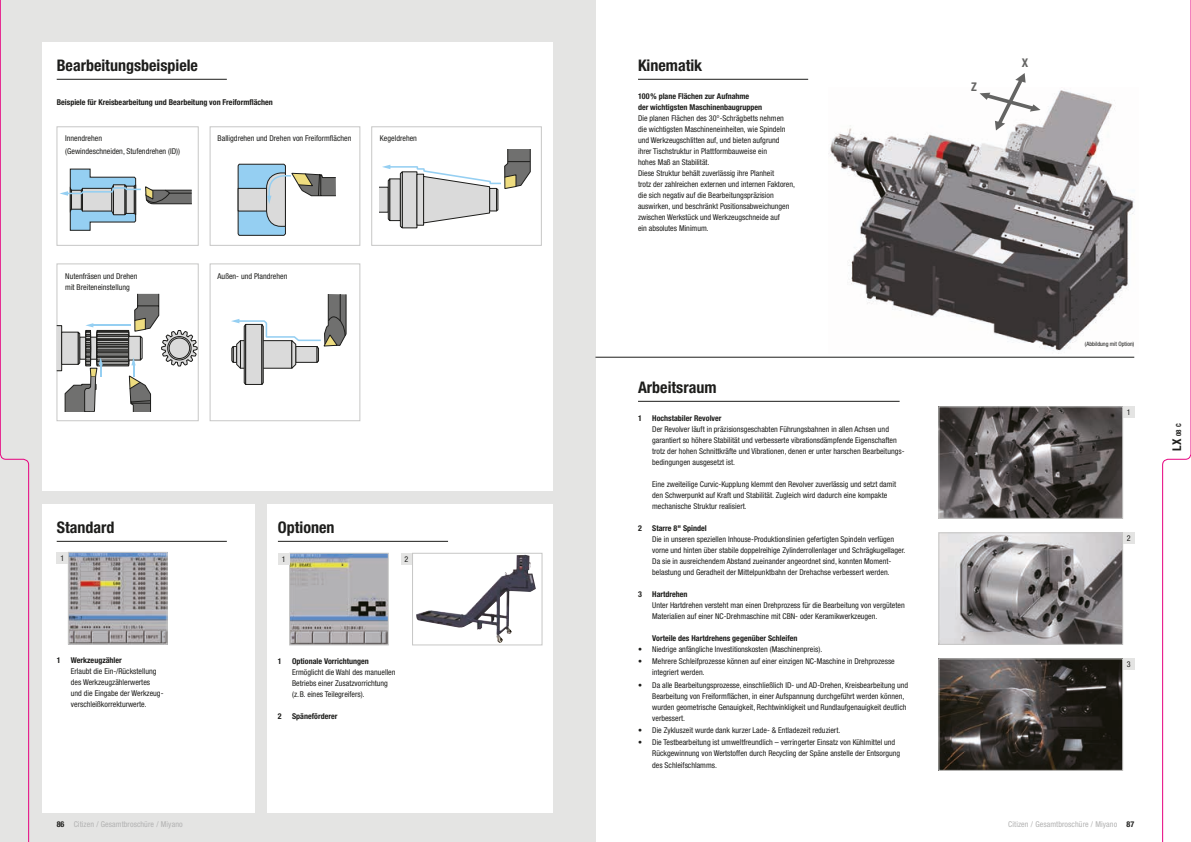
<style>
.page{position:relative;width:1191px;height:842px;background:#fff}
.page>*{position:absolute;margin:0;border:0;box-sizing:border-box;transform-origin:0 0}
.t1{font:700 condensed 16px "Helvetica Neue LT Std";color:#1d1d1b}
.t2{font:700 condensed 12px "Helvetica Neue LT Std";color:#646463}
.t3{font:condensed 8px/11px "Helvetica Neue LT Std";color:#1d1d1b}
.t4{font:700 condensed 8px/11px "Helvetica Neue LT Std";color:#1d1d1b}
.t5{font:condensed 8px "Helvetica Neue LT Std";letter-spacing:.01em;color:#b2b2b2}
.t6{font:700 condensed 7px "Helvetica Neue LT Std";color:#1d1d1b}
.t7{font:condensed 6px "Helvetica Neue LT Std";color:#1d1d1b}
.s1{font-size:12px}
</style>
<div class="page">
<div style="left:0;top:0;width:595px;height:842px;background:#e4e4e3"></div>
<div style="left:43px;top:43px;width:510px;height:448px;background:#fff"></div>
<div style="left:267px;top:505px;width:286px;height:308px;background:#fff"></div>
<div style="left:43px;top:505px;width:212px;height:308px;background:#fff"></div>
<svg style="left:938px;top:406px;width:185px;height:113px;background:#595453"></svg>
<svg style="left:938px;top:532px;width:185px;height:113px;background:#9e9b9c"></svg>
<img style="left:940px;top:661px;width:181px;height:108px">
<div style="left:938px;top:659px;width:185px;height:112px;border:1px solid #c7c7c6"></div>
<hr style="left:595px;top:357px;width:539px;height:1px;background:#1d1d1b">
<img style="left:828px;top:90px;width:307px;height:264px">
<svg style="left:979px;top:73px;width:61px;height:58px"></svg>
<div style="left:1123px;top:407px;width:11px;height:11px;background:#e4e4e3"></div>
<div style="left:1123px;top:533px;width:11px;height:11px;background:#e4e4e3"></div>
<div style="left:1123px;top:659px;width:11px;height:11px;background:#e4e4e3"></div>
<div style="left:210px;top:127px;width:150px;height:119px;border:1px solid #c7c7c6"></div>
<div style="left:371px;top:127px;width:170px;height:119px;border:1px solid #c7c7c6"></div>
<div style="left:57px;top:127px;width:141px;height:119px;border:1px solid #c7c7c6"></div>
<div style="left:57px;top:264px;width:141px;height:157px;border:1px solid #c7c7c6"></div>
<div style="left:210px;top:264px;width:150px;height:157px;border:1px solid #c7c7c6"></div>
<svg style="left:210px;top:164px;width:126px;height:72px"></svg>
<svg style="left:380px;top:150px;width:150px;height:78px"></svg>
<svg style="left:60px;top:169px;width:139px;height:62px"></svg>
<svg style="left:103px;top:330px;width:26px;height:36px"></svg>
<svg style="left:103px;top:331px;width:26px;height:34px"></svg>
<svg style="left:103px;top:332px;width:26px;height:32px"></svg>
<div style="left:97px;top:334px;width:32px;height:28px;background:#262625"></div>
<div style="left:97px;top:335px;width:32px;height:26px;background:#60605f"></div>
<div style="left:97px;top:336px;width:32px;height:24px;background:#3e3e3c;border:1px solid #1d1d1b"></div>
<div style="left:97px;top:339px;width:32px;height:19px;background:#353533"></div>
<div style="left:97px;top:339px;width:32px;height:18px;background:#2b2b29"></div>
<svg style="left:103px;top:340px;width:26px;height:16px"></svg>
<svg style="left:103px;top:342px;width:26px;height:12px"></svg>
<svg style="left:103px;top:344px;width:26px;height:8px"></svg>
<svg style="left:103px;top:346px;width:26px;height:4px"></svg>
<div style="left:97px;top:347px;width:32px;height:2px;background:#dadada;border:1px solid #1d1d1b"></div>
<svg style="left:57px;top:325px;width:5px;height:46px"></svg>
<div style="left:62px;top:332px;width:16px;height:32px;background:#dadada"></div>
<hr style="left:92px;top:325px;width:39px;height:1px;background:#95cff2">
<svg style="left:65px;top:323px;width:38px;height:88px"></svg>
<svg style="left:129px;top:294px;width:68px;height:117px"></svg>
<svg style="left:231px;top:294px;width:115px;height:91px"></svg>
<img style="left:70px;top:554px;width:95px;height:88px">
<div style="left:68px;top:552px;width:99px;height:92px;border:1px solid #c7c7c6"></div>
<div style="left:57px;top:552px;width:11px;height:11px;background:#e4e4e3"></div>
<img style="left:291px;top:555px;width:95px;height:88px">
<div style="left:289px;top:553px;width:99px;height:92px;border:1px solid #c7c7c6"></div>
<div style="left:278px;top:553px;width:11px;height:11px;background:#e4e4e3"></div>
<div style="left:401px;top:553px;width:11px;height:11px;background:#e4e4e3"></div>
<img style="left:416px;top:555px;width:120px;height:88px">
<div style="left:412px;top:553px;width:130px;height:92px;border:1px solid #c7c7c6"></div>
<svg style="left:1162px;top:0;width:29px;height:842px"></svg>
<svg style="left:0;top:0;width:29px;height:842px"></svg>
<hr style="left:57px;top:79px;width:170px;height:1px;background:#1d1d1b">
<hr style="left:638px;top:79px;width:170px;height:1px;background:#1d1d1b">
<hr style="left:638px;top:401px;width:261px;height:1px;background:#1d1d1b">
<hr style="left:57px;top:541px;width:170px;height:1px;background:#1d1d1b">
<hr style="left:278px;top:541px;width:170px;height:1px;background:#1d1d1b">
<h1 class="t1" style="left:57px;top:55px;width:143px">Bearbeitungsbeispiele</h1>
<h1 class="t1" style="left:638px;top:55px;width:66px">Kinematik</h1>
<p class="t4" style="left:57px;top:96px;width:218px">Beispiele für Kreisbearbeitung und Bearbeitung von Freiformflächen</p>
<p class="t3" style="left:65px;top:132px;width:116px;line-height:12.4px">Innendrehen<br>(Gewindeschneiden, Stufendrehen (ID))</p>
<p class="t3" style="left:218px;top:133px;width:135px">Balligdrehen und Drehen von Freiformflächen</p>
<p class="t3" style="left:380px;top:133px;width:39px">Kegeldrehen</p>
<p class="t3" style="left:65px;top:271px;width:74px">Nutenfräsen und Drehen mit Breiteneinstellung</p>
<p class="t3" style="left:218px;top:271px;width:71px">Außen- und Plandrehen</p>
<h1 class="t1" style="left:57px;top:517px;width:59px">Standard</h1>
<h1 class="t1" style="left:278px;top:517px;width:58px">Optionen</h1>
<p class="t3" style="left:60px;top:552px;width:5px">1</p>
<p class="t3" style="left:282px;top:553px;width:5px">1</p>
<p class="t3" style="left:405px;top:553px;width:5px">2</p>
<p class="t4" style="left:57px;top:655px;width:5px">1</p>
<p class="t4" style="left:71px;top:655px;width:52px">Werkzeugzähler</p>
<p class="t3" style="left:71px;top:666px;width:94px">Erlaubt die Ein-/Rückstellung des Werkzeugzählerwertes<br>und die Eingabe der Werkzeug&shy;verschleißkorrekturwerte.</p>
<p class="t4" style="left:278px;top:655px;width:5px">1</p>
<p class="t4" style="left:292px;top:655px;width:78px">Optionale Vorrichtungen</p>
<p class="t3" style="left:292px;top:666px;width:105px">Ermöglicht die Wahl des manuellen<br>Betriebs einer Zusatzvorrichtung (z.B. eines Teilegreifers).</p>
<p class="t4" style="left:278px;top:710px;width:5px">2</p>
<p class="t4" style="left:292px;top:710px;width:47px">Späneförderer</p>
<p class="t4" style="left:638px;top:90px;width:126px">100% plane Flächen zur Aufnahme<br>der wichtigsten Maschinenbaugruppen</p>
<p class="t3" style="left:638px;top:112px;width:159px">Die planen Flächen des 30°-Schrägbetts nehmen<br>die wichtigsten Maschineneinheiten, wie Spindeln und Werkzeugschlitten auf, und bieten aufgrund<br>ihrer Tischstruktur in Plattformbauweise ein<br>hohes Maß an Stabilität.<br>Diese Struktur behält zuverlässig ihre Planheit<br>trotz der zahlreichen externen und internen Faktoren, die sich negativ auf die Bearbeitungspräzision auswirken, und beschränkt Positionsabweichungen zwischen Werkstück und Werkzeugschneide auf<br>ein absolutes Minimum.</p>
<h1 class="t1" style="left:638px;top:377px;width:80px">Arbeitsraum</h1>
<p class="t4" style="left:638px;top:412px;width:5px">1</p>
<p class="t4" style="left:652px;top:412px;width:71px">Hochstabiler Revolver</p>
<p class="t3" style="left:652px;top:423px;width:254px">Der Revolver läuft in präzisionsgeschabten Führungsbahnen in allen Achsen und garantiert so höhere Stabilität und verbesserte vibrationsdämpfende Eigenschaften trotz der hohen Schnittkräfte und Vibrationen, denen er unter harschen Bearbeitungs&shy;bedingungen ausgesetzt ist.</p>
<p class="t3" style="left:652px;top:478px;width:245px">Eine zweiteilige Curvic-Kupplung klemmt den Revolver zuverlässig und setzt damit den Schwerpunkt auf Kraft und Stabilität. Zugleich wird dadurch eine kompakte mechanische Struktur realisiert.</p>
<p class="t4" style="left:638px;top:522px;width:5px">2</p>
<p class="t4" style="left:652px;top:522px;width:56px">Starre 8" Spindel</p>
<p class="t3" style="left:652px;top:533px;width:255px">Die in unseren speziellen Inhouse-Produktionslinien gefertigten Spindeln verfügen vorne und hinten über stabile doppelreihige Zylinderrollenlager und Schrägkugellager.<br>Da sie in ausreichendem Abstand zueinander angeordnet sind, konnten Moment&shy;belastung und Geradheit der Mittelpunktbahn der Drehachse verbessert werden.</p>
<p class="t4" style="left:638px;top:588px;width:5px">3</p>
<p class="t4" style="left:652px;top:588px;width:37px">Hartdrehen</p>
<p class="t3" style="left:652px;top:599px;width:254px">Unter Hartdrehen versteht man einen Drehprozess für die Bearbeitung von vergüteten<br>Materialien auf einer NC-Drehmaschine mit CBN- oder Keramikwerkzeugen.</p>
<p class="t4" style="left:652px;top:632px;width:147px">Vorteile des Hartdrehens gegenüber Schleifen</p>
<p class="t3" style="left:638px;top:643px;width:186px">• Niedrige anfängliche Investitionskosten (Maschinenpreis).</p>
<p class="t3" style="left:652px;top:656px;width:244px;text-indent:-14px">• Mehrere Schleifprozesse können auf einer einzigen NC-Maschine in Drehprozesse integriert werden.</p>
<p class="t3" style="left:652px;top:679px;width:257px;text-indent:-14px">• Da alle Bearbeitungsprozesse, einschließlich ID- und AD-Drehen, Kreisbearbeitung und Bearbeitung von Freiformflächen, in einer Aufspannung durchgeführt werden können, wurden geometrische Genauigkeit, Rechtwinkligkeit und Rundlaufgenauigkeit deutlich verbessert.</p>
<p class="t3" style="left:638px;top:725px;width:204px">• Die Zykluszeit wurde dank kurzer Lade- &amp; Entladezeit reduziert.</p>
<p class="t3" style="left:652px;top:737px;width:249px;text-indent:-14px">• Die Testbearbeitung ist umweltfreundlich – verringerter Einsatz von Kühlmittel und<br>Rückgewinnung von Wertstoffen durch Recycling der Späne anstelle der Entsorgung des Schleifschlamms.</p>
<h2 class="t2" style="left:971px;top:80px;width:7px">Z</h2>
<h2 class="t2" style="left:1022px;top:55px;width:8px">X</h2>
<p class="t7" style="left:1085px;top:340px;width:51px">(Abbildung mit Option)</p>
<p class="t3" style="left:1126px;top:407px;width:5px">1</p>
<p class="t3" style="left:1126px;top:533px;width:5px">2</p>
<p class="t3" style="left:1126px;top:659px;width:5px">3</p>
<p class="t5" style="left:74px;top:820px;width:110px">Citizen / Gesamtbroschüre / Miyano</p>
<p class="t5" style="left:1008px;top:820px;width:110px">Citizen / Gesamtbroschüre / Miyano</p>
<p class="t4" style="left:57px;top:819px;width:9px">86</p>
<p class="t4" style="left:1126px;top:819px;width:9px">87</p>
<p class="t6" style="left:1174px;top:451px;width:29px;rotate:-90deg"><span class="s1">LX</span> 08 C</p>
</div>
